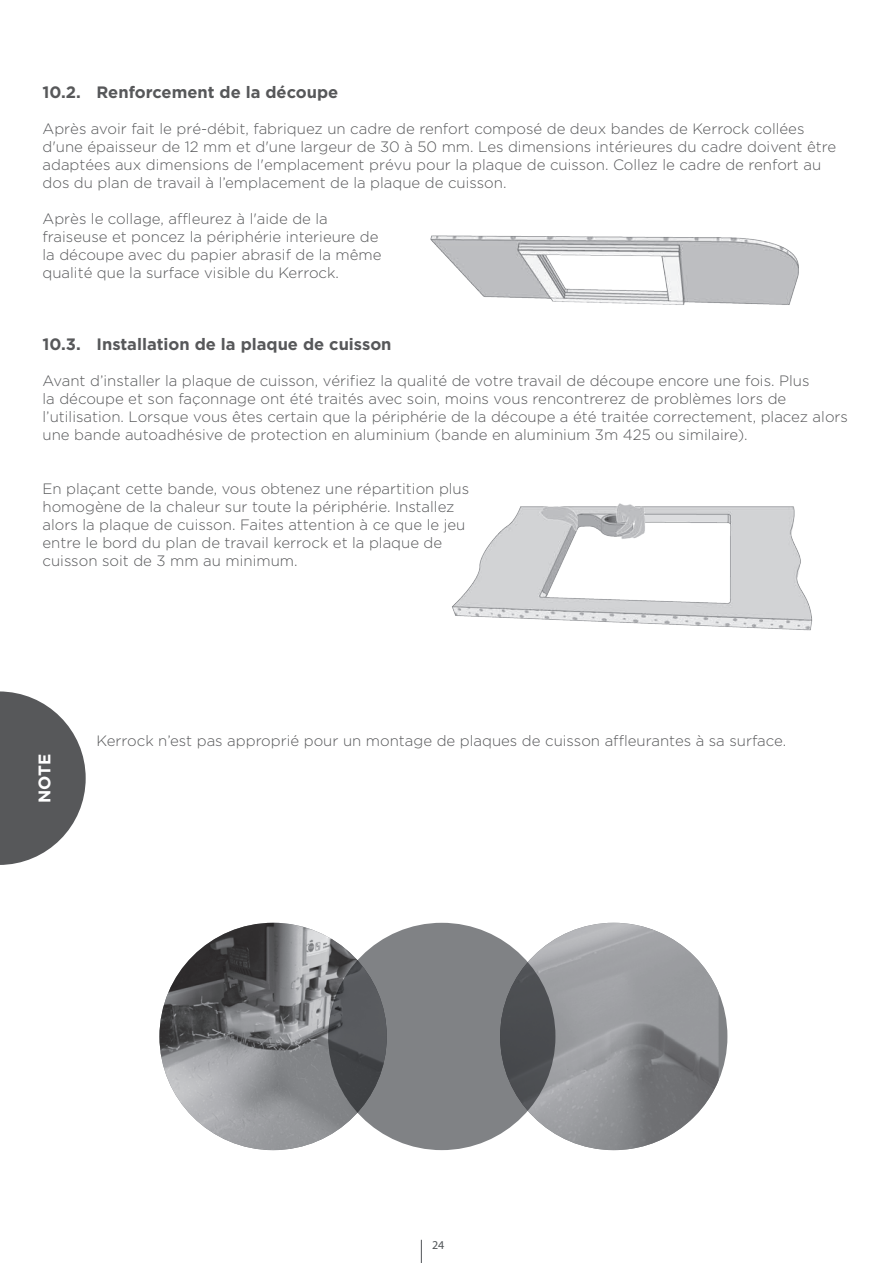
<style>
.page{position:relative;width:893px;height:1263px;background:#fff}
.page>*{position:absolute;margin:0;border:0;box-sizing:border-box;transform-origin:0 0}
.opomba{font:700 16.8px "Gotham BU";color:#fff}
.PODNASLOV{font:700 16.5px "Gotham BU";color:#57585a}
.BODY{font:300 15px/18px "Gotham BU";color:#57585a}
.t1{font:12px "Myriad Pro";color:#505457}
</style>
<div class="page">
<img style="left:430px;top:235px;width:369px;height:70px">
<img style="left:452px;top:503px;width:361px;height:128px">
<svg style="left:0;top:691px;width:86px;height:174px"></svg>
<svg style="left:421px;top:1240px;width:1px;height:23px"></svg>
<img style="left:159px;top:923px;width:228px;height:227px;border-radius:114px">
<svg style="left:328px;top:923px;width:227px;height:227px;background:#76787b"></svg>
<img style="left:500px;top:923px;width:219px;height:227px">
<p class="PODNASLOV" style="left:43px;top:83px;width:297px">10.2. Renforcement de la découpe</p>
<p class="BODY" style="left:43px;top:120px;width:795px">Après avoir fait le pré-débit, fabriquez un cadre de renfort composé de deux bandes de Kerrock collées d'une épaisseur de 12 mm et d'une largeur de 30 à 50 mm. Les dimensions intérieures du cadre doivent être adaptées aux dimensions de l'emplacement prévu pour la plaque de cuisson. Collez le cadre de renfort au dos du plan de travail à l’emplacement de la plaque de cuisson.</p>
<p class="BODY" style="left:43px;top:210px;width:341px">Après le collage, affleurez à l'aide de la fraiseuse et poncez la périphérie interieure de la découpe avec du papier abrasif de la même qualité que la surface visible du Kerrock.</p>
<p class="PODNASLOV" style="left:43px;top:335px;width:351px">10.3. Installation de la plaque de cuisson</p>
<p class="BODY" style="left:43px;top:372px;width:807px">Avant d’installer la plaque de cuisson, vérifiez la qualité de votre travail de découpe encore une fois. Plus<br>la découpe et son façonnage ont été traités avec soin, moins vous rencontrerez de problèmes lors de l’utilisation. Lorsque vous êtes certain que la périphérie de la découpe a été traitée correctement, placez alors une bande autoadhésive de protection en aluminium (bande en aluminium 3m 425 ou similaire).</p>
<p class="BODY" style="left:43px;top:480px;width:428px">En plaçant cette bande, vous obtenez une répartition plus</p>
<p class="BODY" style="left:43px;top:498px;width:414px">homogène de la chaleur sur toute la périphérie. Installez</p>
<p class="BODY" style="left:43px;top:516px;width:424px">alors la plaque de cuisson. Faites attention à ce que le jeu</p>
<p class="BODY" style="left:43px;top:534px;width:401px">entre le bord du plan de travail kerrock et la plaque de</p>
<p class="BODY" style="left:43px;top:552px;width:257px">cuisson soit de 3 mm au minimum.</p>
<p class="opomba" style="left:35px;top:803px;width:51px;rotate:-90deg">NOTE</p>
<p class="BODY" style="left:97px;top:732px;width:691px">Kerrock n’est pas approprié pour un montage de plaques de cuisson affleurantes à sa surface.</p>
<p class="t1" style="left:432px;top:1237px;width:14px">24</p>
</div>
